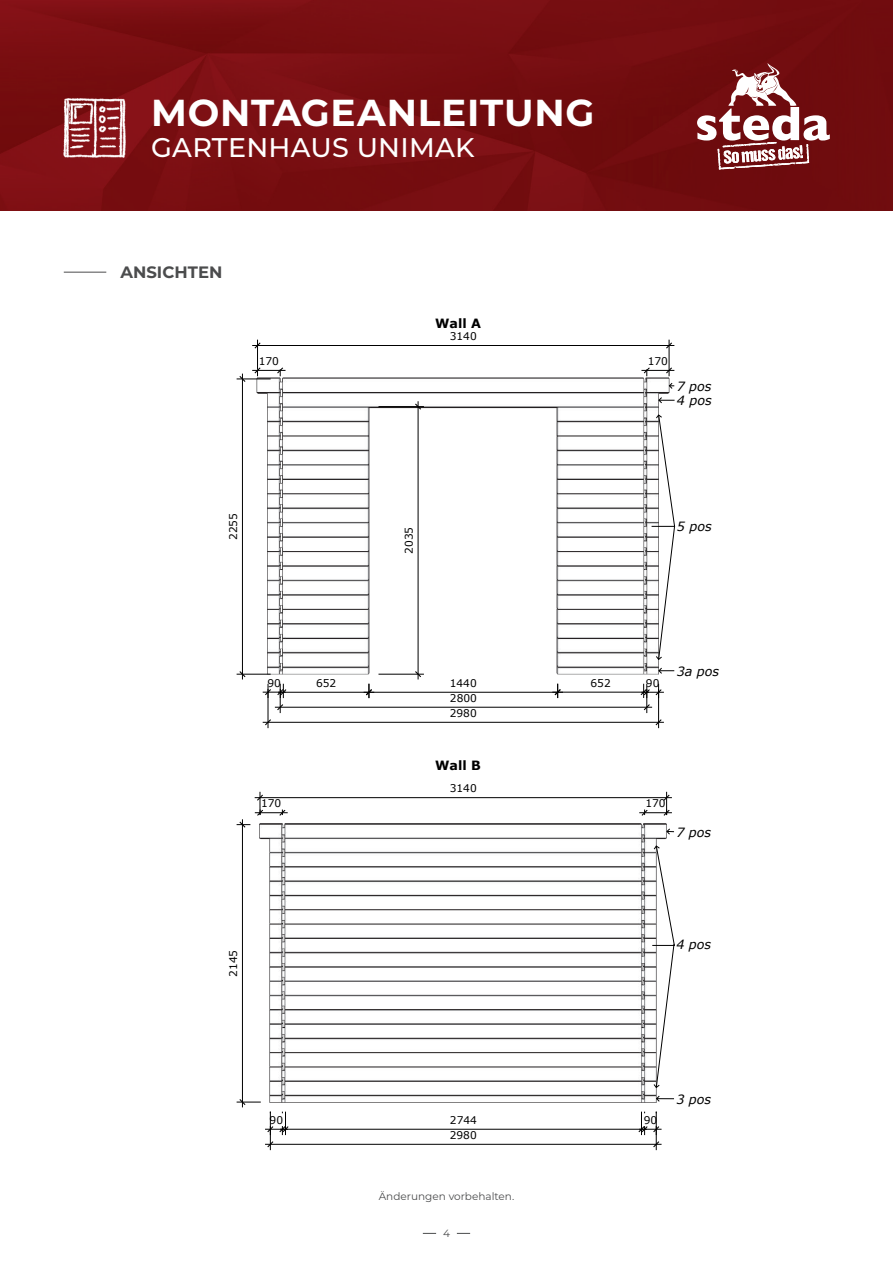
<style>
.page{position:relative;width:893px;height:1263px;background:#fff}
.page>*{position:absolute;margin:0;border:0;box-sizing:border-box;transform-origin:0 0}
.t1{font:700 37.5px "Montserrat";letter-spacing:.02em;color:#fff}
.t2{font:500 27px "Montserrat";letter-spacing:.01em;color:#fff}
.t3{font:700 16.5px "Montserrat";color:#4b4c4d}
.t4{font:italic 12.75px/14.4px "Verdana";letter-spacing:-.005em;color:#000}
.t5{font:700 12.75px "Verdana";color:#000}
.t6{font:10.65px/15px "Verdana";color:#000}
.t7{font:10.5px "Montserrat";color:#4b4c4d}
</style>
<div class="page">
<img style="left:0;top:0;width:893px;height:211px">
<svg style="left:698px;top:63px;width:131px;height:106px"></svg>
<img style="left:64px;top:97px;width:62px;height:64px">
<svg style="left:423px;top:1233px;width:13px;height:1px"></svg>
<svg style="left:457px;top:1233px;width:13px;height:1px"></svg>
<hr style="left:64px;top:272px;width:42px;height:1px;background:#4b4c4d">
<img style="left:236px;top:370px;width:440px;height:310px">
<img style="left:236px;top:823px;width:431px;height:280px">
<hr style="left:283px;top:692px;width:86px;height:1px;background:#000">
<hr style="left:369px;top:692px;width:189px;height:1px;background:#000">
<svg style="left:364px;top:684px;width:10px;height:14px"></svg>
<hr style="left:280px;top:707px;width:367px;height:1px;background:#000">
<hr style="left:268px;top:722px;width:391px;height:1px;background:#000">
<hr style="left:558px;top:692px;width:86px;height:1px;background:#000">
<svg style="left:552px;top:684px;width:11px;height:14px"></svg>
<svg style="left:639px;top:684px;width:25px;height:44px"></svg>
<hr style="left:258px;top:345px;width:411px;height:1px;background:#000">
<svg style="left:641px;top:340px;width:33px;height:36px"></svg>
<svg style="left:658px;top:667px;width:16px;height:7px"></svg>
<svg style="left:651px;top:414px;width:24px;height:246px"></svg>
<svg style="left:669px;top:382px;width:5px;height:7px"></svg>
<svg style="left:658px;top:397px;width:17px;height:7px"></svg>
<svg style="left:656px;top:1095px;width:18px;height:7px"></svg>
<svg style="left:652px;top:845px;width:23px;height:243px"></svg>
<svg style="left:666px;top:828px;width:8px;height:7px"></svg>
<hr style="left:285px;top:1129px;width:356px;height:1px;background:#000">
<hr style="left:270px;top:1144px;width:386px;height:1px;background:#000">
<svg style="left:637px;top:1112px;width:25px;height:38px"></svg>
<hr style="left:260px;top:797px;width:407px;height:1px;background:#000">
<svg style="left:639px;top:792px;width:33px;height:24px"></svg>
<hr style="left:378px;top:674px;width:40px;height:1px;background:#000">
<hr style="left:378px;top:406px;width:40px;height:1px;background:#000">
<hr style="left:418px;top:407px;width:1px;height:267px;background:#000">
<svg style="left:414px;top:670px;width:10px;height:9px"></svg>
<svg style="left:414px;top:401px;width:10px;height:10px"></svg>
<hr style="left:242px;top:379px;width:1px;height:295px;background:#000">
<svg style="left:237px;top:670px;width:50px;height:58px"></svg>
<svg style="left:237px;top:340px;width:48px;height:43px"></svg>
<hr style="left:242px;top:825px;width:1px;height:277px;background:#000">
<svg style="left:237px;top:1098px;width:53px;height:52px"></svg>
<svg style="left:237px;top:792px;width:51px;height:37px"></svg>
<h1 class="t1" style="left:151px;top:86px;width:445px">MONTAGEANLEITUNG</h1>
<h2 class="t2" style="left:151px;top:128px;width:325px">GARTENHAUS UNIMAK</h2>
<h3 class="t3" style="left:120px;top:260px;width:103px">ANSICHTEN</h3>
<p class="t5" style="left:435px;top:314px;width:47px">Wall A</p>
<p class="t6" style="left:450px;top:329px;width:29px">3140</p>
<p class="t6" style="left:259px;top:354px;width:22px">170</p>
<p class="t6" style="left:648px;top:354px;width:22px">170</p>
<p class="t4" style="left:677px;top:379px;width:37px">7 pos<br>4 pos</p>
<p class="t6" style="left:226px;top:540px;width:29px;rotate:-90deg">2255</p>
<p class="t6" style="left:401px;top:554px;width:29px;rotate:-90deg">2035</p>
<p class="t4" style="left:677px;top:519px;width:36px">5 pos</p>
<p class="t6" style="left:267px;top:675px;width:15px">90</p>
<p class="t6" style="left:316px;top:675px;width:22px">652</p>
<p class="t6" style="left:450px;top:675px;width:29px">1440</p>
<p class="t6" style="left:646px;top:675px;width:15px">90</p>
<p class="t6" style="left:450px;top:690px;width:29px">2800<br>2980</p>
<p class="t6" style="left:590px;top:675px;width:22px">652</p>
<p class="t4" style="left:677px;top:664px;width:44px">3a pos</p>
<p class="t5" style="left:435px;top:757px;width:47px">Wall B</p>
<p class="t6" style="left:450px;top:781px;width:29px">3140</p>
<p class="t6" style="left:261px;top:796px;width:22px">170</p>
<p class="t6" style="left:645px;top:796px;width:22px">170</p>
<p class="t4" style="left:676px;top:825px;width:36px">7 pos</p>
<p class="t6" style="left:226px;top:977px;width:29px;rotate:-90deg">2145</p>
<p class="t4" style="left:676px;top:937px;width:36px">4 pos</p>
<p class="t6" style="left:270px;top:1112px;width:15px">90</p>
<p class="t6" style="left:450px;top:1112px;width:29px">2744</p>
<p class="t6" style="left:644px;top:1112px;width:15px">90</p>
<p class="t6" style="left:450px;top:1127px;width:29px">2980</p>
<p class="t4" style="left:676px;top:1092px;width:36px">3 pos</p>
<p class="t7" style="left:379px;top:1189px;width:137px">Änderungen vorbehalten.</p>
<p class="t7" style="left:443px;top:1225px;width:8px">4</p>
</div>
